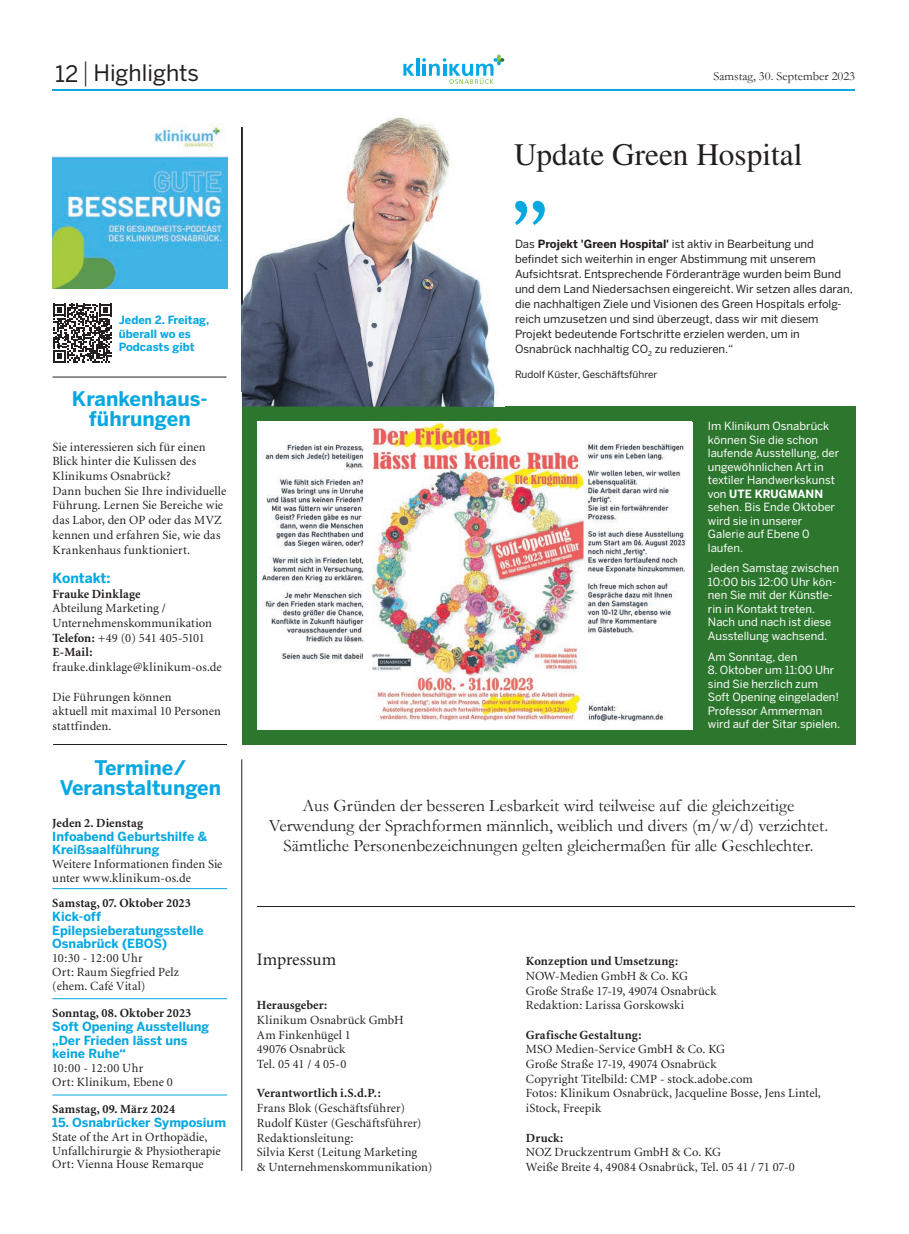
<style>
.page{position:relative;width:909px;height:1234px;background:#fff}
.page>*{position:absolute;margin:0;border:0;box-sizing:border-box;transform-origin:0 0}
.t1{font:31.25px "Times";color:#231f20}
.t2{font:22.5px "Benton Sans";color:#231f20}
.t3{font:700 20px/20px "Benton Sans";color:#06a8e1;text-align:center}
.t4{font:17.5px/20px "Garamond";color:#231f20;text-align:center}
.t5{font:17.5px "Minion";color:#231f20}
.t6{font:700 13.75px "Benton Sans";color:#06a8e1}
.t7{font:12.5px/14.8px "Minion";letter-spacing:.005em;color:#231f20}
.t8{font:700 12.5px "Minion";letter-spacing:.01em;color:#231f20}
.t9{font:700 12.5px/13.8px "Benton Sans";color:#06a8e1}
.t10{font:12.5px "Minion";letter-spacing:.025em;color:#231f20}
.t11{font:12.5px "Garamond";color:#231f20}
.t12{font:11.25px/13.5px "Benton Sans";color:#fff}
.t13{font:11.25px/15px "Benton Sans";color:#231f20}
.t14{font:700 11.25px/13.5px "Benton Sans";color:#06a8e1}
.t15{font:10px "Benton Sans";color:#231f20}
.s1{font-family:"Poynter OS Text One";font-size:25px}
.s2{font-weight:700}
</style>
<div class="page">
<hr style="left:52px;top:89px;width:802px;height:2px;background:#06a8e1">
<hr style="left:416px;top:58px;width:3px;height:18px;background:#06a8e1">
<svg style="left:422px;top:55px;width:82px;height:29px"></svg>
<svg style="left:403px;top:64px;width:11px;height:12px"></svg>
<hr style="left:52px;top:888px;width:175px;height:1px;background:#06a8e1">
<hr style="left:52px;top:998px;width:175px;height:1px;background:#06a8e1">
<hr style="left:52px;top:1094px;width:175px;height:1px;background:#06a8e1">
<hr style="left:241px;top:759px;width:1px;height:411px;background:#231f20">
<hr style="left:257px;top:906px;width:597px;height:1px;background:#231f20">
<div style="left:242px;top:406px;width:612px;height:338px;background:#2c772d"></div>
<img style="left:257px;top:422px;width:435px;height:307px">
<hr style="left:53px;top:744px;width:174px;height:1px;background:#231f20">
<hr style="left:52px;top:377px;width:174px;height:1px;background:#231f20">
<img style="left:242px;top:117px;width:253px;height:289px">
<img style="left:242px;top:127px;width:1px;height:265px">
<img style="left:242px;top:406px;width:262px;height:1px">
<svg style="left:515px;top:201px;width:29px;height:24px"></svg>
<img style="left:52px;top:124px;width:175px;height:164px">
<svg style="left:53px;top:303px;width:59px;height:59px"></svg>
<h2 class="t2" style="left:55px;top:60px;width:145px">12 <span class="s1">|</span> Highlights</h2>
<p class="t11" style="left:713px;top:68px;width:143px">Samstag, 30. September 2023</p>
<p class="t14" style="left:119px;top:313px;width:92px">Jeden 2. Freitag, überall wo es<br>Podcasts gibt</p>
<h3 class="t3" style="left:72px;top:388px;width:137px">Krankenhaus&shy;führungen</h3>
<p class="t7" style="left:52px;top:439px;width:175px">Sie interessieren sich für einen<br>Blick hinter die Kulissen des<br>Klinikums Osnabrück?<br>Dann buchen Sie Ihre individuelle<br>Führung. Lernen Sie Bereiche wie das Labor, den OP oder das MVZ kennen und erfahren Sie, wie das<br>Krankenhaus funktioniert.</p>
<p class="t6" style="left:52px;top:569px;width:59px">Kontakt:</p>
<p class="t8" style="left:52px;top:587px;width:89px">Frauke Dinklage</p>
<p class="t7" style="left:52px;top:601px;width:161px">Abteilung Marketing /<br>Unternehmenskommunikation<br><span class="s2">Telefon:</span> +49 (0) 541 405-5101<br><span class="s2">E-Mail:</span></p>
<p class="t10" style="left:52px;top:661px;width:171px">frauke.dinklage@klinikum-os.de</p>
<p class="t7" style="left:52px;top:689px;width:170px">Die Führungen können<br>aktuell mit maximal 10 Personen stattfinden.</p>
<h3 class="t3" style="left:60px;top:757px;width:163px">Termine/<br>Veranstaltungen</h3>
<p class="t8" style="left:52px;top:816px;width:92px">Jeden 2. Dienstag</p>
<p class="t9" style="left:52px;top:828px;width:156px">Infoabend Geburtshilfe &amp;<br>Kreißsaalführung</p>
<p class="t7" style="left:52px;top:857px;width:172px;line-height:13.8px">Weitere Informationen finden Sie unter www.klinikum-os.de</p>
<p class="t8" style="left:52px;top:896px;width:140px">Samstag, 07. Oktober 2023</p>
<p class="t9" style="left:52px;top:908px;width:153px">Kick-off<br>Epilepsieberatungsstelle<br>Osnabrück (EBOS)</p>
<p class="t7" style="left:52px;top:951px;width:128px;line-height:13.8px">10:30 - 12:00 Uhr<br>Ort: Raum Siegfried Pelz (ehem. Café Vital)</p>
<p class="t8" style="left:52px;top:1006px;width:140px">Sonntag, 08. Oktober 2023</p>
<p class="t9" style="left:52px;top:1018px;width:158px">Soft Opening Ausstellung „Der Frieden lässt uns keine Ruhe“</p>
<p class="t7" style="left:52px;top:1061px;width:122px;line-height:13.8px">10:00 - 12:00 Uhr<br>Ort: Klinikum, Ebene 0</p>
<p class="t8" style="left:52px;top:1102px;width:124px">Samstag, 09. März 2024</p>
<p class="t9" style="left:52px;top:1115px;width:175px">15. Osnabrücker Symposium</p>
<p class="t7" style="left:52px;top:1130px;width:170px;line-height:13.8px">State of the Art in Orthopädie,<br>Unfallchirurgie &amp; Physiotherapie<br>Ort: Vienna House Remarque</p>
<h1 class="t1" style="left:514px;top:136px;width:290px">Update Green Hospital</h1>
<p class="t13" style="left:515px;top:236px;width:339px">Das <span class="s2">Projekt 'Green Hospital'</span> ist aktiv in Bearbeitung und befindet sich weiterhin in enger Abstimmung mit unserem Aufsichtsrat. Entsprechende Förderanträge wurden beim Bund und dem Land Niedersachsen eingereicht. Wir setzen alles daran, die nachhaltigen Ziele und Visionen des Green Hospitals erfolg&shy;reich umzusetzen und sind überzeugt, dass wir mit diesem Projekt bedeutende Fortschritte erzielen werden, um in Osnabrück nachhaltig CO<sub>2</sub> zu reduzieren.“</p>
<p class="t15" style="left:515px;top:368px;width:144px">Rudolf Küster, Geschäftsführer</p>
<p class="t12" style="left:707px;top:419px;width:133px">Im Klinikum Osnabrück können Sie die schon laufende Ausstellung, der ungewöhnlichen Art in textiler Handwerkskunst von <span class="s2">UTE KRUGMANN </span>sehen. Bis Ende Oktober wird sie in unserer<br>Galerie auf Ebene 0 laufen.</p>
<p class="t12" style="left:707px;top:561px;width:133px">Jeden Samstag zwischen<br>10:00 bis 12:00 Uhr kön&shy;nen Sie mit der Künstle&shy;rin in Kontakt treten.<br>Nach und nach ist diese<br>Ausstellung wachsend.</p>
<p class="t12" style="left:707px;top:649px;width:91px">Am Sonntag, den</p>
<p class="t12" style="left:707px;top:663px;width:134px">8. Oktober um 11:00 Uhr sind Sie herzlich zum<br>Soft Opening eingeladen!<br>Professor Ammerman wird auf der Sitar spielen.</p>
<p class="t4" style="left:269px;top:795px;width:560px">Aus Gründen der besseren Lesbarkeit wird teilweise auf die gleichzeitige<br>Verwendung der Sprachformen männlich, weiblich und divers (m/w/d) verzichtet.<br>Sämtliche Personenbezeichnungen gelten gleichermaßen für alle Geschlechter.</p>
<h3 class="t5" style="left:257px;top:950px;width:81px">Impressum</h3>
<p class="t8" style="left:257px;top:998px;width:72px">Herausgeber:</p>
<p class="t7" style="left:257px;top:1012px;width:148px">Klinikum Osnabrück GmbH<br>Am Finkenhügel 1<br>49076 Osnabrück<br>Tel. 05 41 / 4 05-0</p>
<p class="t8" style="left:257px;top:1086px;width:125px">Verantwortlich i.S.d.P.:</p>
<p class="t7" style="left:257px;top:1100px;width:177px">Frans Blok (Geschäftsführer)<br>Rudolf Küster (Geschäftsführer)<br>Redaktionsleitung:<br>Silvia Kerst ( Leitung Marketing<br>&amp; Unternehmenskommunikation)</p>
<p class="t8" style="left:526px;top:954px;width:154px">Konzeption und Umsetzung:</p>
<p class="t7" style="left:526px;top:968px;width:192px">NOW-Medien GmbH &amp; Co. KG<br>Große Straße 17-19, 49074 Osnabrück<br>Redaktion: Larissa Gorskowski</p>
<p class="t8" style="left:526px;top:1027px;width:117px">Grafische Gestaltung:</p>
<p class="t7" style="left:526px;top:1042px;width:296px">MSO Medien-Service GmbH &amp; Co. KG<br>Große Straße 17-19, 49074 Osnabrück<br>Copyright Titelbild: CMP - stock.adobe.com<br>Fotos: Klinikum Osnabrück, Jacqueline Bosse, Jens Lintel, iStock, Freepik</p>
<p class="t8" style="left:526px;top:1130px;width:39px">Druck:</p>
<p class="t7" style="left:526px;top:1144px;width:270px">NOZ Druckzentrum GmbH &amp; Co. KG<br>Weiße Breite 4, 49084 Osnabrück, Tel. 05 41 / 71 07-0</p>
</div>
